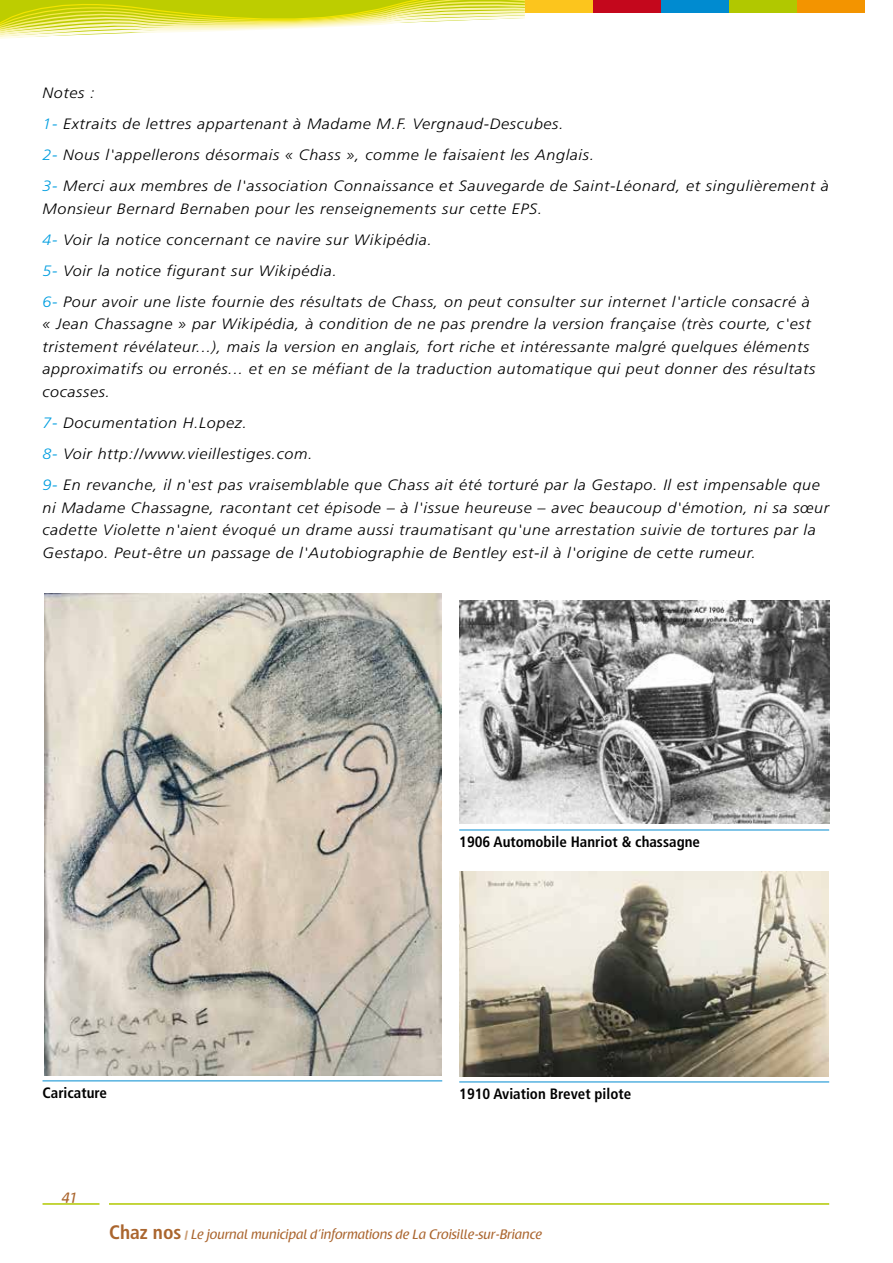
<style>
.page{position:relative;width:893px;height:1263px;background:#fff}
.page>*{position:absolute;margin:0;border:0;box-sizing:border-box;transform-origin:0 0}
.t1{font:italic 300 15px/31px "Frutiger LT Std";letter-spacing:.04em;color:#000;scale:1.07 1}
.t2{font:700 condensed 15px "Frutiger LT Std";color:#000}
.t3{font:15px "Raspoutine Classic";color:#aa652e}
.t4{font:13.5px "Raspoutine Classic";color:#aa652e}
.s1{color:#009ee0}
.s2{font-family:"Frutiger LT Std";font-weight:700;font-stretch:condensed;font-size:19.5px}
.s3{font-family:"Raspoutine";font-weight:500;color:#cb9e76}
</style>
<div class="page">
<hr style="left:109px;top:1203px;width:720px;height:2px;background:#b1c800">
<hr style="left:43px;top:1203px;width:56px;height:2px;background:#b1c800">
<div style="left:797px;top:0;width:68px;height:13px;background:#f39400"></div>
<div style="left:729px;top:0;width:68px;height:13px;background:#b1c800"></div>
<div style="left:661px;top:0;width:68px;height:13px;background:#008bd0"></div>
<div style="left:593px;top:0;width:68px;height:13px;background:#c4071c"></div>
<div style="left:525px;top:0;width:68px;height:13px;background:#fcc51d"></div>
<svg style="left:0;top:0;width:525px;height:39px"></svg>
<img style="left:45px;top:593px;width:397px;height:482px">
<img style="left:459px;top:601px;width:370px;height:223px">
<img style="left:459px;top:872px;width:370px;height:204px">
<hr style="left:43px;top:1080px;width:399px;height:1px;background:#008bd0">
<hr style="left:459px;top:830px;width:370px;height:1px;background:#008bd0">
<hr style="left:459px;top:1081px;width:370px;height:1px;background:#008bd0">
<p class="t1" style="left:43px;top:78px;width:736px">Notes :<br><span class="s1">1-</span> Extraits de lettres appartenant à Madame M.F. Vergnaud-Descubes.<br><span class="s1">2-</span> Nous l'appellerons désormais « Chass », comme le faisaient les Anglais.<br><span class="s1">3-</span> Merci aux membres de l'association Connaissance et Sauvegarde de Saint-Léonard, et singulièrement à</p>
<p class="t1" style="left:43px;top:193px;width:719px">Monsieur Bernard Bernaben pour les renseignements sur cette EPS.<br><span class="s1">4-</span> Voir la notice concernant ce navire sur Wikipédia.<br><span class="s1">5-</span> Voir la notice figurant sur Wikipédia.<br><span class="s1">6-</span> Pour avoir une liste fournie des résultats de Chass, on peut consulter sur internet l'article consacré à</p>
<p class="t1" style="left:43px;top:313px;width:724px;line-height:22.5px">« Jean Chassagne » par Wikipédia, à condition de ne pas prendre la version française (très courte, c'est tristement révélateur...), mais la version en anglais, fort riche et intéressante malgré quelques éléments approximatifs ou erronés... et en se méfiant de la traduction automatique qui peut donner des résultats cocasses.</p>
<p class="t1" style="left:43px;top:407px;width:728px"><span class="s1">7-</span> Documentation H.Lopez.<br><span class="s1">8-</span> Voir http://www.vieillestiges.com.<br><span class="s1">9-</span> En revanche, il n'est pas vraisemblable que Chass ait été torturé par la Gestapo. Il est impensable que</p>
<p class="t1" style="left:43px;top:496px;width:737px;line-height:22.5px">ni Madame Chassagne, racontant cet épisode – à l'issue heureuse – avec beaucoup d'émotion, ni sa sœur cadette Violette n'aient évoqué un drame aussi traumatisant qu'une arrestation suivie de tortures par la<br>Gestapo. Peut-être un passage de l'Autobiographie de Bentley est-il à l'origine de cette rumeur.</p>
<p class="t2" style="left:43px;top:1084px;width:66px">Caricature</p>
<p class="t3" style="left:61px;top:1189px;width:16px">41</p>
<p class="t2" style="left:459px;top:833px;width:242px">1906 Automobile Hanriot &amp; chassagne</p>
<p class="t2" style="left:459px;top:1085px;width:174px">1910 Aviation Brevet pilote</p>
<p class="t4" style="left:109px;top:1226px;width:434px"><span class="s2">Chaz nos</span> <span class="s3">I</span> Le journal municipal d’informations de La Croisille-sur-Briance</p>
</div>
